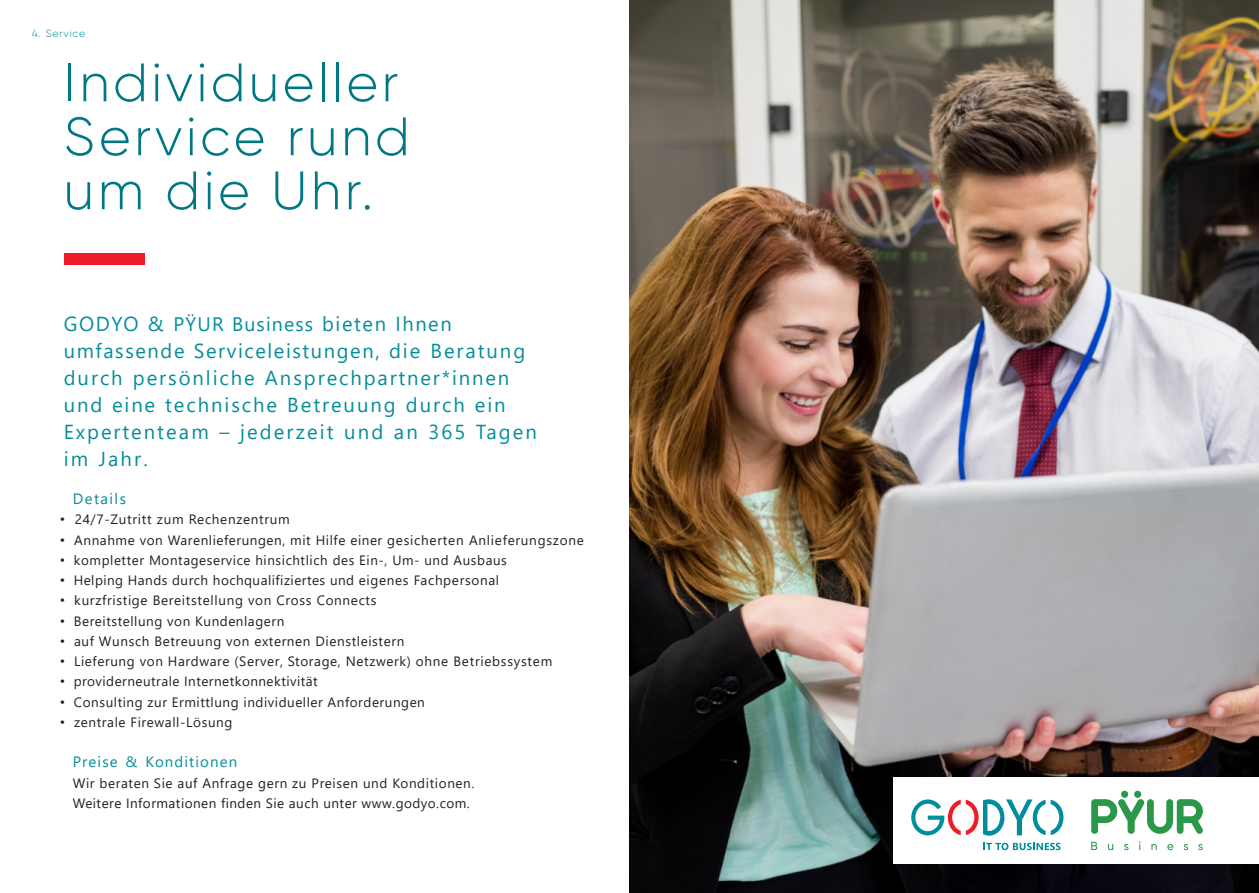
<style>
.page{position:relative;width:1259px;height:893px;background:#fff}
.page>*{position:absolute;margin:0;border:0;box-sizing:border-box;transform-origin:0 0}
.t1{font:300 54px/54px "Gilroy";letter-spacing:.06em;color:#007884}
.t2{font:20.25px/27px "Segoe UI";letter-spacing:.095em;color:#058d9a}
.t3{font:15px "Segoe UI";letter-spacing:.075em;color:#058d9a}
.t4{font:15px "Segoe UI";letter-spacing:.095em;color:#058d9a}
.t5{font:13.5px/20.2px "Segoe UI";letter-spacing:.045em;color:#231f20}
.t6{font:300 10.5px "Gilroy";letter-spacing:.07em;color:#058d9a}
.s1{font-size:19.5px;color:#008d9c}
.s2{font-family:"Arial"}
</style>
<div class="page">
<div style="left:64px;top:253px;width:80px;height:12px;background:#ed1c29"></div>
<img style="left:629px;top:0;width:630px;height:893px">
<div style="left:893px;top:777px;width:366px;height:86px;background:#fff"></div>
<svg style="left:911px;top:799px;width:49px;height:36px"></svg>
<svg style="left:966px;top:799px;width:97px;height:37px"></svg>
<svg style="left:983px;top:843px;width:77px;height:7px"></svg>
<div style="left:1121px;top:791px;width:7px;height:7px;background:#2a9749;border-radius:50%"></div>
<div style="left:1134px;top:791px;width:7px;height:7px;background:#2a9749;border-radius:50%"></div>
<svg style="left:1091px;top:799px;width:112px;height:35px"></svg>
<svg style="left:1091px;top:842px;width:6px;height:8px"></svg>
<svg style="left:1108px;top:844px;width:5px;height:6px"></svg>
<svg style="left:1124px;top:844px;width:4px;height:6px"></svg>
<svg style="left:1151px;top:844px;width:5px;height:6px"></svg>
<svg style="left:1167px;top:844px;width:6px;height:6px"></svg>
<svg style="left:1183px;top:844px;width:5px;height:6px"></svg>
<svg style="left:1198px;top:844px;width:4px;height:6px"></svg>
<p class="t6" style="left:32px;top:29px;width:55px">4. Service</p>
<h1 class="t1" style="left:64px;top:58px;width:347px">Individueller<br>Service rund um die Uhr.</h1>
<h2 class="t2" style="left:64px;top:312px;width:475px">GODYO &amp; <span class="s1">PŸUR Business</span> bieten Ihnen umfassende Serviceleistungen, die Beratung durch persönliche Ansprechpartner*innen und eine technische Betreuung durch ein Expertenteam – jederzeit und an 365 Tagen im Jahr.</h2>
<p class="t4" style="left:73px;top:493px;width:55px">Details</p>
<p class="t5" style="left:60px;top:511px;width:231px"><span class="s2">•</span> 24/7-Zutritt zum Rechenzentrum</p>
<p class="t5" style="left:60px;top:531px;width:525px"><span class="s2">•</span> Annahme von Warenlieferungen, mit Hilfe einer gesicherten Anlieferungszone</p>
<p class="t5" style="left:60px;top:551px;width:448px"><span class="s2">•</span> kompletter Montageservice hinsichtlich des Ein-, Um- und Ausbaus</p>
<p class="t5" style="left:60px;top:572px;width:440px"><span class="s2">•</span> Helping Hands durch hochqualifiziertes und eigenes Fachpersonal</p>
<p class="t5" style="left:60px;top:592px;width:318px"><span class="s2">•</span> kurzfristige Bereitstellung von Cross Connects</p>
<p class="t5" style="left:60px;top:612px;width:226px"><span class="s2">•</span> Bereitstellung von Kundenlagern</p>
<p class="t5" style="left:60px;top:632px;width:346px"><span class="s2">•</span> auf Wunsch Betreuung von externen Dienstleistern</p>
<p class="t5" style="left:60px;top:653px;width:494px"><span class="s2">•</span> Lieferung von Hardware (Server, Storage, Netzwerk) ohne Betriebssystem</p>
<p class="t5" style="left:60px;top:673px;width:259px"><span class="s2">•</span> providerneutrale Internetkonnektivität</p>
<p class="t5" style="left:60px;top:693px;width:366px"><span class="s2">•</span> Consulting zur Ermittlung individueller Anforderungen</p>
<p class="t5" style="left:60px;top:713px;width:174px"><span class="s2">•</span> zentrale Firewall-Lösung</p>
<p class="t3" style="left:73px;top:756px;width:166px">Preise &amp; Konditionen</p>
<p class="t5" style="left:73px;top:774px;width:403px">Wir beraten Sie auf Anfrage gern zu Preisen und Konditionen.<br>Weitere Informationen finden Sie auch unter www.godyo.com.</p>
</div>
